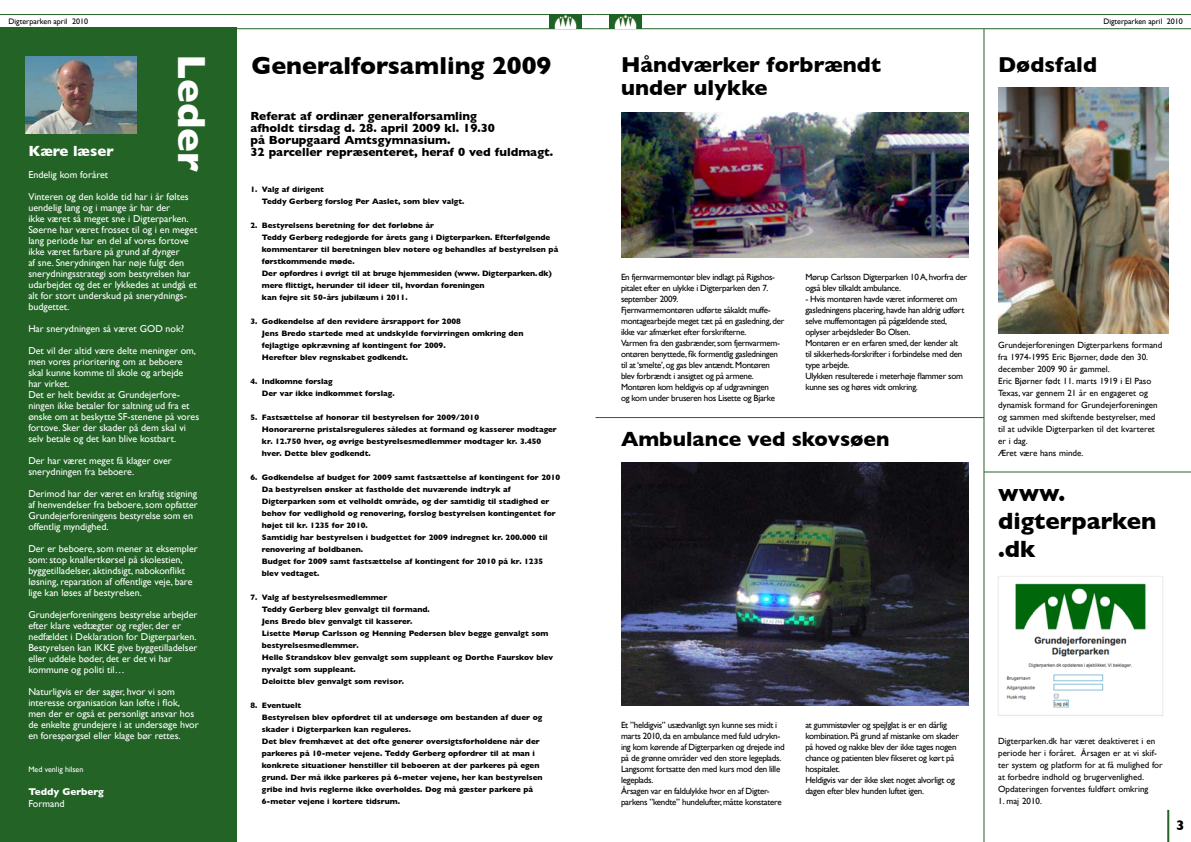
<style>
.page{position:relative;width:1191px;height:842px;background:#fff}
.page>*{position:absolute;margin:0;border:0;box-sizing:border-box;transform-origin:0 0}
.t1{font:700 40px "Gill Sans";color:#fff}
.t2{font:700 25px "Gill Sans";color:#000}
.t3{font:700 24px/28px "Gill Sans";color:#000}
.t4{font:700 22px/23px "Gill Sans";color:#000}
.t5{font:700 21px "Gill Sans";color:#000}
.t6{font:700 15px "Gill Sans";color:#fff}
.t7{font:700 14px "Gill Sans";color:#000}
.t8{font:700 12px/12px "Gill Sans";color:#000}
.t9{font:10px/11px "Gill Sans";color:#fff}
.t10{font:700 10px "Gill Sans";color:#fff}
.t11{font:9px/11px "Gill Sans";letter-spacing:-.03em;color:#000}
.t12{font:9px/12px "Gill Sans";color:#000}
.t13{font:700 8px/12px "Gill Sans";color:#000}
.t14{font:8px "Gill Sans";color:#000}
.t15{font:8px "Gill Sans";color:#fff}
</style>
<div class="page">
<div style="left:0;top:27px;width:237px;height:815px;background:#236326"></div>
<hr style="left:0;top:14px;width:595px;height:1px;background:#236326">
<hr style="left:0;top:28px;width:595px;height:1px;background:#236326">
<img style="left:549px;top:15px;width:32px;height:14px">
<hr style="left:595px;top:14px;width:596px;height:1px;background:#236326">
<hr style="left:595px;top:28px;width:596px;height:1px;background:#236326">
<img style="left:609px;top:15px;width:32px;height:14px">
<hr style="left:983px;top:29px;width:1px;height:813px;background:#236326">
<img style="left:26px;top:57px;width:110px;height:77px">
<hr style="left:1167px;top:810px;width:2px;height:32px;background:#236326">
<hr style="left:595px;top:417px;width:389px;height:1px;background:#236326">
<hr style="left:984px;top:472px;width:207px;height:1px;background:#236326">
<img style="left:621px;top:112px;width:348px;height:146px">
<img style="left:621px;top:462px;width:348px;height:243px">
<img style="left:998px;top:87px;width:170px;height:246px">
<img style="left:998px;top:576px;width:165px;height:140px">
<p class="t14" style="left:9px;top:17px;width:81px">Digterparken april 2010</p>
<p class="t14" style="left:1103px;top:17px;width:81px">Digterparken april 2010</p>
<h3 class="t4" style="left:621px;top:53px;width:262px">Håndværker forbrændt under ulykke</h3>
<h3 class="t4" style="left:998px;top:53px;width:100px">Dødsfald</h3>
<h2 class="t2" style="left:251px;top:51px;width:301px">Generalforsamling 2009</h2>
<h3 class="t8" style="left:250px;top:110px;width:304px">Referat af ordinær generalforsamling<br>afholdt tirsdag d. 28. april 2009 kl. 19.30<br>på Borupgaard Amtsgymnasium.<br>32 parceller repræsenteret, heraf 0 ved fuldmagt.</h3>
<p class="t13" style="left:262px;top:183px;width:204px;text-indent:-11px">1. Valg af dirigent<br>Teddy Gerberg forslog Per Aaslet, som blev valgt.</p>
<p class="t13" style="left:262px;top:219px;width:298px;text-indent:-11px">2. Bestyrelsens beretning for det forløbne år<br>Teddy Gerberg redegjorde for årets gang i Digterparken. Efterfølgende kommentarer til beretningen blev notere og behandles af bestyrelsen på førstkommende møde.<br>Der opfordres i øvrigt til at bruge hjemmesiden (www. Digterparken.dk) mere flittigt, herunder til ideer til, hvordan foreningen<br>kan fejre sit 50-års jubilæum i 2011.</p>
<p class="t13" style="left:262px;top:315px;width:263px;text-indent:-11px">3. Godkendelse af den revidere årsrapport for 2008<br>Jens Bredo startede med at undskylde forvirringen omkring den fejlagtige opkrævning af kontingent for 2009.<br>Herefter blev regnskabet godkendt.</p>
<p class="t13" style="left:262px;top:375px;width:134px;text-indent:-11px">4. Indkomne forslag<br>Der var ikke indkommet forslag.</p>
<p class="t13" style="left:262px;top:411px;width:296px;text-indent:-11px">5. Fastsættelse af honorar til bestyrelsen for 2009/2010<br>Honorarerne pristalsreguleres således at formand og kasserer modtager kr. 12.750 hver, og øvrige bestyrelsesmedlemmer modtager kr. 3.450 hver. Dette blev godkendt.</p>
<p class="t13" style="left:262px;top:471px;width:300px;text-indent:-11px">6. Godkendelse af budget for 2009 samt fastsættelse af kontingent for 2010<br>Da bestyrelsen ønsker at fastholde det nuværende indtryk af Digterparken som et velholdt område, og der samtidig til stadighed er behov for vedlighold og renovering, forslog bestyrelsen kontingentet for højet til kr. 1235 for 2010.<br>Samtidig har bestyrelsen i budgettet for 2009 indregnet kr. 200.000 til renovering af boldbanen.<br>Budget for 2009 samt fastsættelse af kontingent for 2010 på kr. 1235 blev vedtaget.</p>
<p class="t13" style="left:262px;top:591px;width:293px;text-indent:-11px">7. Valg af bestyrelsesmedlemmer<br>Teddy Gerberg blev genvalgt til formand.<br>Jens Bredo blev genvalgt til kasserer.<br>Lisette Mørup Carlsson og Henning Pedersen blev begge genvalgt som bestyrelsesmedlemmer.<br>Helle Strandskov blev genvalgt som suppleant og Dorthe Faurskov blev nyvalgt som suppleant.<br>Deloitte blev genvalgt som revisor.</p>
<p class="t13" style="left:262px;top:699px;width:282px;text-indent:-11px">8. Eventuelt<br>Bestyrelsen blev opfordret til at undersøge om bestanden af duer og skader i Digterparken kan reguleres.<br>Det blev fremhævet at det ofte generer oversigtsforholdene når der parkeres på 10-meter vejene. Teddy Gerberg opfordrer til at man i konkrete situationer henstiller til beboeren at der parkeres på egen grund. Der må ikke parkeres på 6-meter vejene, her kan bestyrelsen gribe ind hvis reglerne ikke overholdes. Dog må gæster parkere på 6-meter vejene i kortere tidsrum.</p>
<h1 class="t1" style="left:215px;top:54px;width:120px;rotate:90deg">Leder</h1>
<h3 class="t6" style="left:28px;top:142px;width:87px">Kære læser</h3>
<p class="t9" style="left:28px;top:169px;width:81px">Endelig kom foråret</p>
<p class="t9" style="left:28px;top:191px;width:170px">Vinteren og den kolde tid har i år føltes uendelig lang og i mange år har der<br>ikke været så meget sne i Digterparken.<br>Søerne har været frosset til og i en meget lang periode har en del af vores fortove ikke været farbare på grund af dynger<br>af sne. Snerydningen har nøje fulgt den snerydningsstrategi som bestyrelsen har udarbejdet og det er lykkedes at undgå et alt for stort underskud på snerydnings&shy;budgettet.</p>
<p class="t9" style="left:28px;top:323px;width:157px">Har snerydningen så været GOD nok?</p>
<p class="t9" style="left:28px;top:345px;width:172px">Det vil der altid være delte meninger om, men vores prioritering om at beboere skal kunne komme til skole og arbejde<br>har virket.<br>Det er helt bevidst at Grundejerfore&shy;ningen ikke betaler for saltning ud fra et ønske om at beskytte SF-stenene på vores fortove. Sker der skader på dem skal vi selv betale og det kan blive kostbart.</p>
<p class="t9" style="left:28px;top:455px;width:145px">Der har været meget få klager over snerydningen fra beboere.</p>
<p class="t9" style="left:28px;top:488px;width:171px">Derimod har der været en kraftig stigning af henvendelser fra beboere, som opfatter Grundejerforeningens bestyrelse som en offentlig myndighed.</p>
<p class="t9" style="left:28px;top:543px;width:171px">Der er beboere, som mener at eksempler som: stop knallertkørsel på skolestien, byggetilladelser, aktindsigt, nabokonflikt løsning, reparation af offentlige veje, bare lige kan løses af bestyrelsen.</p>
<p class="t9" style="left:28px;top:609px;width:171px">Grundejerforeningens bestyrelse arbejder efter klare vedtægter og regler, der er nedfældet i Deklaration for Digterparken.<br>Bestyrelsen kan IKKE give byggetilladelser eller uddele bøder, det er det vi har kommune og politi til…</p>
<p class="t9" style="left:28px;top:686px;width:172px">Naturligvis er der sager, hvor vi som interesse organisation kan løfte i flok, men der er også et personligt ansvar hos de enkelte grundejere i at undersøge hvor en forespørgsel eller klage bør rettes.</p>
<p class="t15" style="left:28px;top:765px;width:57px">Med venlig hilsen</p>
<p class="t10" style="left:28px;top:786px;width:77px">Teddy Gerberg</p>
<p class="t9" style="left:28px;top:798px;width:38px">Formand</p>
<p class="t11" style="left:621px;top:272px;width:165px">En fjernvarmemontør blev indlagt på Rigshos&shy;pitalet efter en ulykke i Digterparken den 7. september 2009.<br>Fjernvarmemontøren udførte såkaldt muffe&shy;montagearbejde meget tæt på en gasledning, der ikke var afmærket efter forskrifterne.<br>Varmen fra den gasbrænder, som fjernvarmem&shy;ontøren benyttede, fik formentlig gasledningen til at ‘smelte’, og gas blev antændt. Montøren blev forbrændt i ansigtet og på armene.<br>Montøren kom heldigvis op af udgravningen<br>og kom under bruseren hos Lisette og Bjarke</p>
<p class="t11" style="left:805px;top:272px;width:164px">Mørup Carlsson Digterparken 10 A, hvorfra der også blev tilkaldt ambulance.</p>
<p class="t11" style="left:805px;top:294px;width:160px">- Hvis montøren havde været informeret om gasledningens placering, havde han aldrig udført selve muffemontagen på pågældende sted, oplyser arbejdsleder Bo Olsen.<br>Montøren er en erfaren smed, der kender alt til sikkerheds-forskrifter i forbindelse med den type arbejde.<br>Ulykken resulterede i meterhøje flammer som kunne ses og høres vidt omkring.</p>
<h3 class="t5" style="left:621px;top:427px;width:270px">Ambulance ved skovsøen</h3>
<p class="t12" style="left:998px;top:339px;width:166px">Grundejerforeningen Digterparkens formand fra 1974-1995 Eric Bjørner, døde den 30. december 2009 90 år gammel.<br>Eric Bjørner født 11. marts 1919 i El Paso Texas, var gennem 21 år en engageret og dynamisk formand for Grundejerforeningen og sammen med skiftende bestyrelser, med til at udvikle Digterparken til det kvarteret er i dag.<br>Æret være hans minde.</p>
<h3 class="t3" style="left:998px;top:479px;width:160px">www. digterparken .dk</h3>
<p class="t11" style="left:621px;top:720px;width:165px">Et ”heldigvis” usædvanligt syn kunne ses midt i marts 2010, da en ambulance med fuld udrykn&shy;ing kom kørende af Digterparken og drejede ind på de grønne områder ved den store legeplads.<br>Langsomt fortsatte den med kurs mod den lille legeplads.<br>Årsagen var en faldulykke hvor en af Digter&shy;parkens ”kendte” hundelufter, måtte konstatere</p>
<p class="t11" style="left:805px;top:720px;width:155px">at gummistøvler og spejlglat is er en dårlig kombination. På grund af mistanke om skader på hoved og nakke blev der ikke tages nogen chance og patienten blev fikseret og kørt på hospitalet.<br>Heldigvis var der ikke sket noget alvorligt og dagen efter blev hunden luftet igen.</p>
<p class="t12" style="left:998px;top:735px;width:166px">Digterparken.dk har været deaktiveret i en periode her i foråret. Årsagen er at vi skif&shy;ter system og platform for at få mulighed for at forbedre indhold og brugervenlighed.<br>Opdateringen forventes fuldført omkring</p>
<p class="t11" style="left:998px;top:795px;width:45px">1. maj 2010.</p>
<h3 class="t7" style="left:1176px;top:817px;width:10px">3</h3>
</div>
